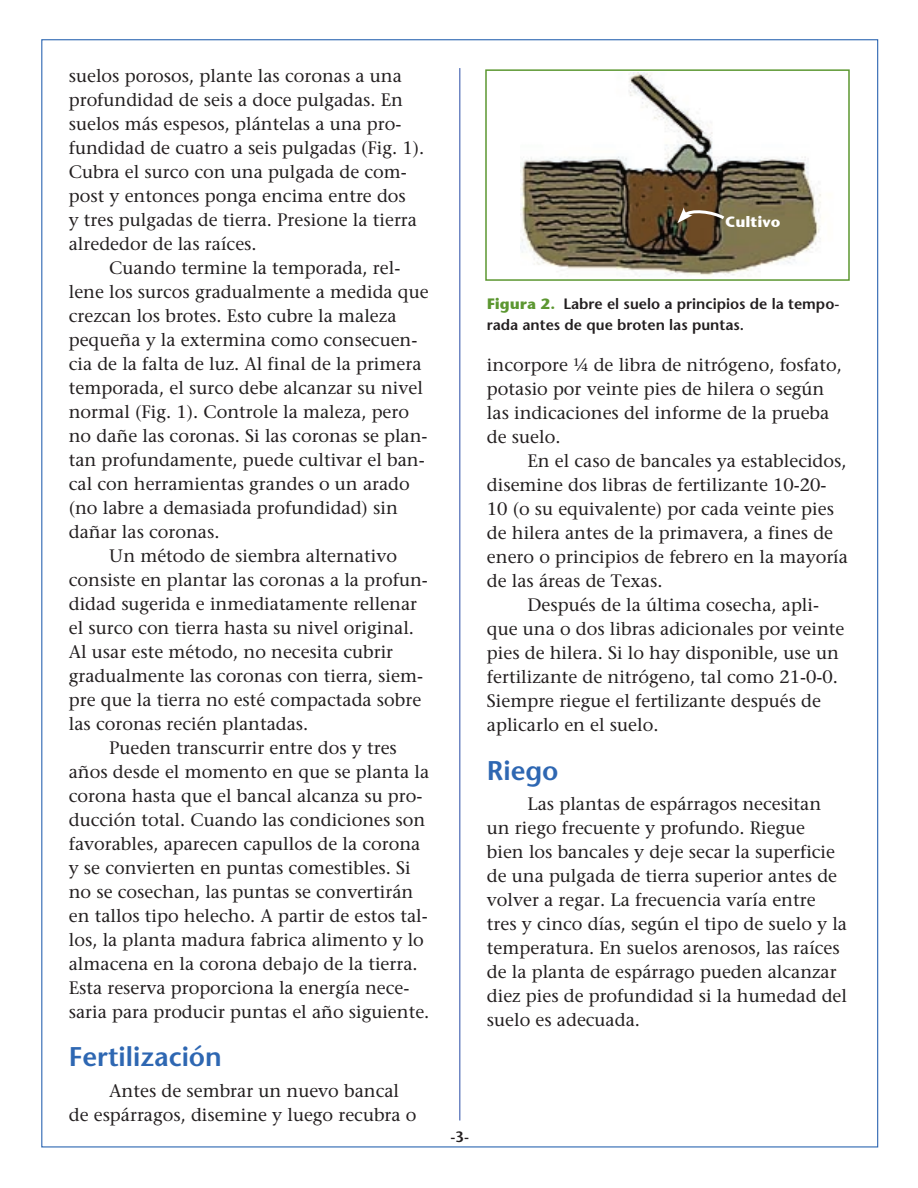
<style>
.page{position:relative;width:918px;height:1188px;background:#fff}
.page>*{position:absolute;margin:0;border:0;box-sizing:border-box;transform-origin:0 0}
.Subhed_paragraphs_sp{font:600 27px "Stone Sans";color:#2e67b2}
.body_text-with_inden{font:18px/24px "Stone Serif";color:#231f20}
.t1{font:600 15px/21px "Stone Sans";color:#231f20}
.t2{font:700 15px "Stone Sans ITC";color:#fff}
.s1{font-family:"Stone Sans ITC";font-weight:700;color:#5c9731}
</style>
<div class="page">
<img style="left:521px;top:73px;width:300px;height:203px">
<div style="left:485px;top:69px;width:365px;height:212px;border:2px solid #5c9731"></div>
<hr style="left:459px;top:68px;width:2px;height:1053px;background:#6f86c3">
<svg style="left:677px;top:207px;width:51px;height:16px"></svg>
<p class="body_text-with_inden" style="left:69px;top:63px;width:357px">suelos porosos, plante las coronas a una profundidad de seis a doce pulgadas. En suelos más espesos, plántelas a una pro&shy;fundidad de cuatro a seis pulgadas (Fig. 1).<br>Cubra el surco con una pulgada de com&shy;post y entonces ponga encima entre dos<br>y tres pulgadas de tierra. Presione la tierra alrededor de las raíces.</p>
<p class="body_text-with_inden" style="left:69px;top:255px;width:361px;text-indent:41px">Cuando termine la temporada, rel&shy;lene los surcos gradualmente a medida que crezcan los brotes. Esto cubre la maleza pequeña y la extermina como consecuen&shy;cia de la falta de luz. Al final de la primera temporada, el surco debe alcanzar su nivel normal (Fig. 1). Controle la maleza, pero no dañe las coronas. Si las coronas se plan&shy;tan profundamente, puede cultivar el ban&shy;cal con herramientas grandes o un arado (no labre a demasiada profundidad) sin dañar las coronas.</p>
<p class="body_text-with_inden" style="left:69px;top:543px;width:361px;text-indent:40px">Un método de siembra alternativo consiste en plantar las coronas a la profun&shy;didad sugerida e inmediatamente rellenar el surco con tierra hasta su nivel original.<br>Al usar este método, no necesita cubrir gradualmente las coronas con tierra, siem&shy;pre que la tierra no esté compactada sobre las coronas recién plantadas.</p>
<p class="body_text-with_inden" style="left:69px;top:735px;width:362px;text-indent:40px">Pueden transcurrir entre dos y tres años desde el momento en que se planta la corona hasta que el bancal alcanza su pro&shy;ducción total. Cuando las condiciones son favorables, aparecen capullos de la corona y se convierten en puntas comestibles. Si no se cosechan, las puntas se convertirán en tallos tipo helecho. A partir de estos tal&shy;los, la planta madura fabrica alimento y lo almacena en la corona debajo de la tierra.<br>Esta reserva proporciona la energía nece&shy;saria para producir puntas el año siguiente.</p>
<p class="Subhed_paragraphs_sp" style="left:69px;top:1040px;width:155px">Fertilización</p>
<p class="body_text-with_inden" style="left:69px;top:1079px;width:349px;text-indent:40px">Antes de sembrar un nuevo bancal de espárragos, disemine y luego recubra o</p>
<p class="t2" style="left:725px;top:208px;width:57px">Cultivo</p>
<p class="t1" style="left:487px;top:293px;width:354px"><span class="s1">Figura 2.</span> Labre el suelo a principios de la tempo&shy;rada antes de que broten las puntas.</p>
<p class="body_text-with_inden" style="left:487px;top:353px;width:356px">incorpore ¼ de libra de nitrógeno, fosfato, potasio por veinte pies de hilera o según las indicaciones del informe de la prueba de suelo.</p>
<p class="body_text-with_inden" style="left:487px;top:449px;width:363px;text-indent:40px">En el caso de bancales ya establecidos, disemine dos libras de fertilizante 10-20- 10 (o su equivalente) por cada veinte pies de hilera antes de la primavera, a fines de enero o principios de febrero en la mayoría de las áreas de Texas.</p>
<p class="body_text-with_inden" style="left:487px;top:593px;width:359px;text-indent:41px">Después de la última cosecha, apli&shy;que una o dos libras adicionales por veinte pies de hilera. Si lo hay disponible, use un fertilizante de nitrógeno, tal como 21-0-0.<br>Siempre riegue el fertilizante después de aplicarlo en el suelo.</p>
<p class="Subhed_paragraphs_sp" style="left:487px;top:754px;width:73px">Riego</p>
<p class="body_text-with_inden" style="left:487px;top:792px;width:362px;text-indent:40px">Las plantas de espárragos necesitan un riego frecuente y profundo. Riegue<br>bien los bancales y deje secar la superficie de una pulgada de tierra superior antes de volver a regar. La frecuencia varía entre tres y cinco días, según el tipo de suelo y la temperatura. En suelos arenosos, las raíces de la planta de espárrago pueden alcanzar diez pies de profundidad si la humedad del suelo es adecuada.</p>
<p class="t1" style="left:450px;top:1126px;width:20px">-3-</p>
</div>
